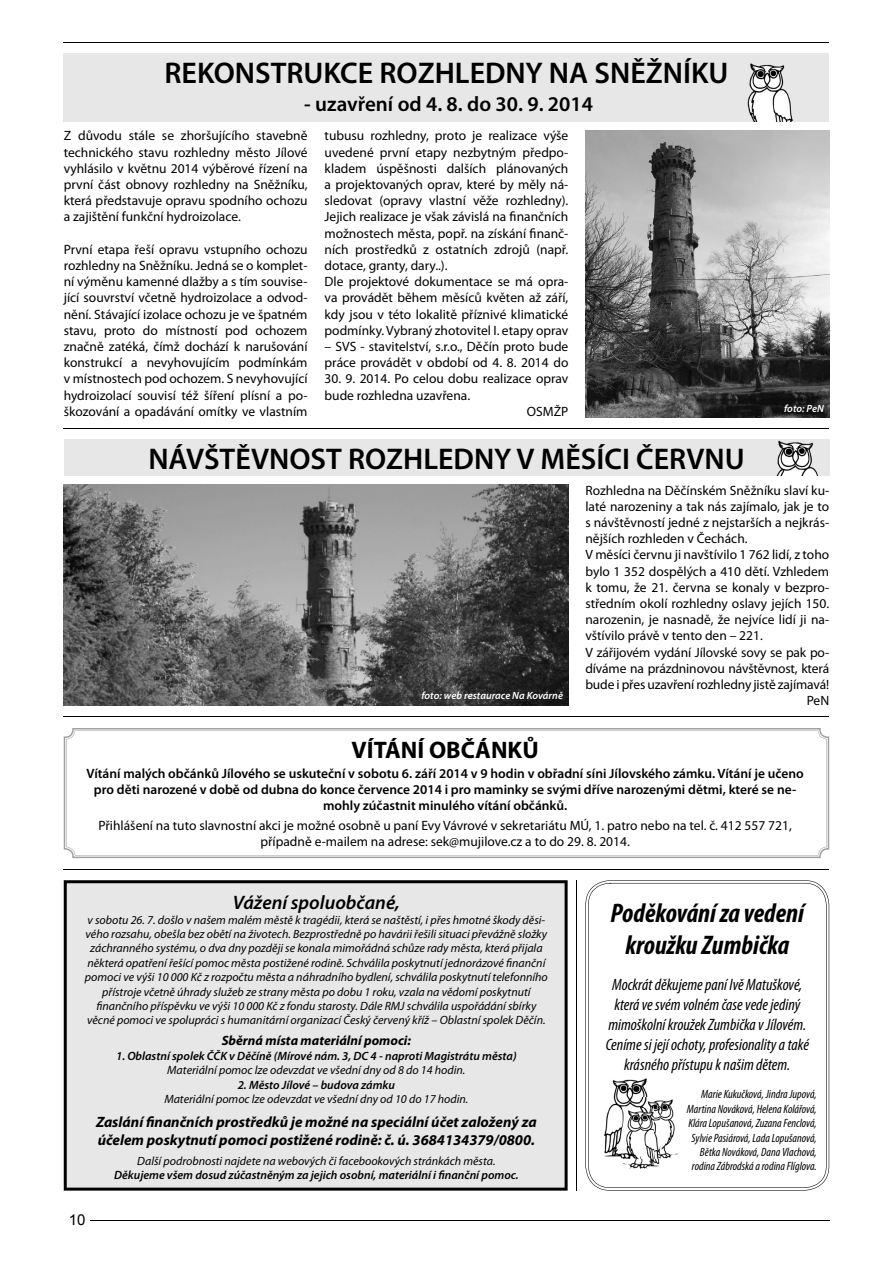
<style>
.page{position:relative;width:893px;height:1263px;background:#fff}
.page>*{position:absolute;margin:0;border:0;box-sizing:border-box;transform-origin:0 0}
.t1{font:600 30px "Myriad Pro";color:#000}
.t2{font:italic 700 condensed 27px/32.4px "Myriad Pro";color:#000;text-align:center}
.t3{font:700 24px "Myriad Pro";color:#000}
.t4{font:600 21px "Myriad Pro";color:#000}
.t5{font:italic 600 19.5px "Myriad Pro";color:#000}
.t6{font:italic condensed 16.5px/19.8px "Myriad Pro";color:#000;text-align:center}
.t7{font:italic 700 15px/18px "Myriad Pro";color:#000}
.t8{font:15px "Arial";color:#000}
.t9{font:13.5px/16.2px "Myriad Pro";color:#000;text-align:justify}
.t10{font:600 13.5px/16.2px "Myriad Pro";color:#000;text-align:center}
.t11{font:italic 700 13.5px "Myriad Pro";color:#000}
.t12{font:italic 12px/14.4px "Myriad Pro";color:#000;text-align:center}
.t13{font:italic condensed 12px/14.4px "Myriad Pro";color:#000;text-align:right}
.t14{font:italic 600 12px "Myriad Pro";color:#000}
.t15{font:italic 600 10.5px "Myriad Pro";color:#fff}
</style>
<div class="page">
<hr style="left:64px;top:1220px;width:766px;height:1px;background:#000">
<div style="left:64px;top:1214px;width:26px;height:21px;background:#fff"></div>
<hr style="left:64px;top:43px;width:765px;height:1px;background:#000">
<svg style="left:585px;top:880px;width:244px;height:311px"></svg>
<svg style="left:588px;top:883px;width:238px;height:305px"></svg>
<img style="left:654px;top:1098px;width:24px;height:61px">
<img style="left:602px;top:1076px;width:52px;height:83px">
<img style="left:622px;top:1108px;width:38px;height:61px">
<hr style="left:64px;top:869px;width:765px;height:1px;background:#000">
<div style="left:64px;top:880px;width:504px;height:311px;background:#e7e7e7"></div>
<img style="left:585px;top:130px;width:244px;height:288px">
<div style="left:64px;top:53px;width:765px;height:69px;background:#e7e7e7"></div>
<img style="left:747px;top:63px;width:46px;height:59px">
<hr style="left:64px;top:428px;width:765px;height:1px;background:#000">
<div style="left:64px;top:440px;width:765px;height:36px;background:#e7e7e7"></div>
<img style="left:776px;top:440px;width:42px;height:36px">
<img style="left:64px;top:484px;width:504px;height:222px">
<hr style="left:64px;top:717px;width:765px;height:1px;background:#000">
<svg style="left:64px;top:728px;width:765px;height:130px"></svg>
<svg style="left:66px;top:731px;width:761px;height:125px"></svg>
<hr style="left:576px;top:880px;width:1px;height:311px;background:#000">
<h1 class="t1" style="left:165px;top:62px;width:565px">REKONSTRUKCE ROZHLEDNY NA SNĚŽNÍKU</h1>
<h3 class="t4" style="left:304px;top:96px;width:290px">- uzavření od 4. 8. do 30. 9. 2014</h3>
<p class="t9" style="left:64px;top:129px;width:245px">Z důvodu stále se zhoršujícího stavebně technického stavu rozhledny město Jílové vyhlásilo v květnu 2014 výběrové řízení na první část obnovy rozhledny na Sněžníku, která představuje opravu spodního ochozu a zajištění funkční hydroizolace.</p>
<p class="t9" style="left:64px;top:242px;width:245px">První etapa řeší opravu vstupního ochozu rozhledny na Sněžníku. Jedná se o komplet&shy;ní výměnu kamenné dlažby a s tím souvise&shy;jící souvrství včetně hydroizolace a odvod&shy;nění. Stávající izolace ochozu je ve špatném stavu, proto do místností pod ochozem značně zatéká, čímž dochází k narušování konstrukcí a nevyhovujícím podmínkám v místnostech pod ochozem. S nevyhovující hydroizolací souvisí též šíření plísní a po&shy;škozování a opadávání omítky ve vlastním</p>
<p class="t9" style="left:325px;top:129px;width:245px;text-align:left">tubusu rozhledny, proto je realizace výše uvedené první etapy nezbytným předpo&shy;kladem úspěšnosti dalších plánovaných a projektovaných oprav, které by měly ná&shy;sledovat (opravy vlastní věže rozhledny).<br>Jejich realizace je však závislá na finančních možnostech města, popř. na získání finanč&shy;ních prostředků z ostatních zdrojů (např. dotace, granty, dary..).<br>Dle projektové dokumentace se má opra&shy;va provádět během měsíců květen až září, kdy jsou v této lokalitě příznivé klimatické podmínky. Vybraný zhotovitel I. etapy oprav</p>
<p class="t9" style="left:325px;top:339px;width:245px">– SVS - stavitelství, s.r.o., Děčín proto bude práce provádět v období od 4. 8. 2014 do</p>
<p class="t9" style="left:325px;top:372px;width:245px">30. 9. 2014. Po celou dobu realizace oprav</p>
<p class="t9" style="left:325px;top:388px;width:147px">bude rozhledna uzavřena.</p>
<p class="t9" style="left:527px;top:404px;width:43px">OSMŽP</p>
<p class="t15" style="left:784px;top:405px;width:41px">foto: PeN</p>
<h1 class="t1" style="left:148px;top:448px;width:598px">NÁVŠTĚVNOST ROZHLEDNY V MĚSÍCI ČERVNU</h1>
<p class="t9" style="left:585px;top:483px;width:245px">Rozhledna na Děčínském Sněžníku slaví ku-</p>
<p class="t9" style="left:585px;top:499px;width:245px">laté narozeniny a tak nás zajímalo, jak je to</p>
<p class="t9" style="left:585px;top:515px;width:245px">s návštěvností jedné z nejstarších a nejkrás-</p>
<p class="t9" style="left:585px;top:532px;width:164px">nějších rozhleden v Čechách.</p>
<p class="t9" style="left:585px;top:548px;width:245px">V měsíci červnu ji navštívilo 1 762 lidí, z toho</p>
<p class="t9" style="left:585px;top:564px;width:245px">bylo 1 352 dospělých a 410 dětí. Vzhledem</p>
<p class="t9" style="left:585px;top:580px;width:245px">k tomu, že 21. června se konaly v bezpro-</p>
<p class="t9" style="left:585px;top:596px;width:245px">středním okolí rozhledny oslavy jejích 150.</p>
<p class="t9" style="left:585px;top:613px;width:245px">narozenin, je nasnadě, že nejvíce lidí ji na-</p>
<p class="t9" style="left:585px;top:629px;width:179px">vštívilo právě v tento den – 221.</p>
<p class="t9" style="left:585px;top:645px;width:245px">V zářijovém vydání Jílovské sovy se pak po-</p>
<p class="t9" style="left:585px;top:661px;width:245px">díváme na prázdninovou návštěvnost, která</p>
<p class="t9" style="left:585px;top:677px;width:245px">bude i přes uzavření rozhledny jistě zajímavá!</p>
<p class="t9" style="left:807px;top:694px;width:24px">PeN</p>
<p class="t15" style="left:421px;top:691px;width:143px">foto: web restaurace Na Kovárně</p>
<h3 class="t3" style="left:351px;top:736px;width:189px">VÍTÁNÍ OBČÁNKŮ</h3>
<p class="t10" style="left:87px;top:766px;width:719px">Vítání malých občánků Jílového se uskuteční v sobotu 6. září 2014 v 9 hodin v obřadní síni Jílovského zámku. Vítání je učeno pro děti narozené v době od dubna do konce července 2014 i pro maminky se svými dříve narozenými dětmi, které se ne&shy;mohly zúčastnit minulého vítání občánků.</p>
<p class="t9" style="left:99px;top:818px;width:695px;text-align:center">Přihlášení na tuto slavnostní akci je možné osobně u paní Evy Vávrové v sekretariátu MÚ, 1. patro nebo na tel. č. 412 557 721, případně e-mailem na adrese: sek@mujilove.cz a to do 29. 8. 2014.</p>
<h3 class="t5" style="left:233px;top:895px;width:168px">Vážení spoluobčané,</h3>
<p class="t12" style="left:85px;top:913px;width:464px">v sobotu 26. 7. došlo v našem malém městě k tragédii, která se naštěstí, i přes hmotné škody děsi&shy;vého rozsahu, obešla bez obětí na životech. Bezprostředně po havárii řešili situaci převážně složky záchranného systému, o dva dny později se konala mimořádná schůze rady města, která přijala některá opatření řešící pomoc města postižené rodině. Schválila poskytnutí jednorázové finanční pomoci ve výši 10 000 Kč z rozpočtu města a náhradního bydlení, schválila poskytnutí telefonního přístroje včetně úhrady služeb ze strany města po dobu 1 roku, vzala na vědomí poskytnutí finančního příspěvku ve výši 10 000 Kč z fondu starosty. Dále RMJ schválila uspořádání sbírky věcné pomoci ve spolupráci s humanitární organizací Český červený kříž – Oblastní spolek Děčín.</p>
<p class="t11" style="left:222px;top:1033px;width:191px">Sběrná místa materiální pomoci:</p>
<p class="t14" style="left:116px;top:1051px;width:402px">1. Oblastní spolek ČČK v Děčíně (Mírové nám. 3, DC 4 - naproti Magistrátu města)</p>
<p class="t12" style="left:167px;top:1064px;width:300px">Materiální pomoc lze odevzdat ve všední dny od 8 do 14 hodin.</p>
<p class="t14" style="left:238px;top:1080px;width:159px">2. Město Jílové – budova zámku</p>
<p class="t12" style="left:164px;top:1093px;width:306px">Materiální pomoc lze odevzdat ve všední dny od 10 do 17 hodin.</p>
<p class="t7" style="left:96px;top:1113px;width:442px">Zaslání finančních prostředků je možné na speciální účet založený za účelem poskytnutí pomoci postižené rodině: č. ú. 3684134379/0800.</p>
<p class="t12" style="left:137px;top:1154px;width:360px">Další podrobnosti najdete na webových či facebookových stránkách města.</p>
<p class="t14" style="left:114px;top:1170px;width:406px">Děkujeme všem dosud zúčastněným za jejich osobní, materiální i finanční pomoc.</p>
<p class="t8" style="left:69px;top:1211px;width:18px">10</p>
<h2 class="t2" style="left:610px;top:897px;width:195px">Poděkování za vedení kroužku Zumbička</h2>
<p class="t6" style="left:606px;top:977px;width:205px">Mockrát děkujeme paní Ivě Matuškové, která ve svém volném čase vede jediný mimoškolní kroužek Zumbička v Jílovém.<br>Ceníme si její ochoty, profesionality a také krásného přístupu k našim dětem.</p>
<p class="t13" style="left:687px;top:1088px;width:132px">Marie Kukučková, Jindra Jupová, Martina Nováková, Helena Kolářová, Klára Lopušanová, Zuzana Fenclová, Sylvie Pasiárová, Lada Lopušanová, Bětka Nováková, Dana Vlachová, rodina Zábrodská a rodina Flíglova.</p>
</div>
